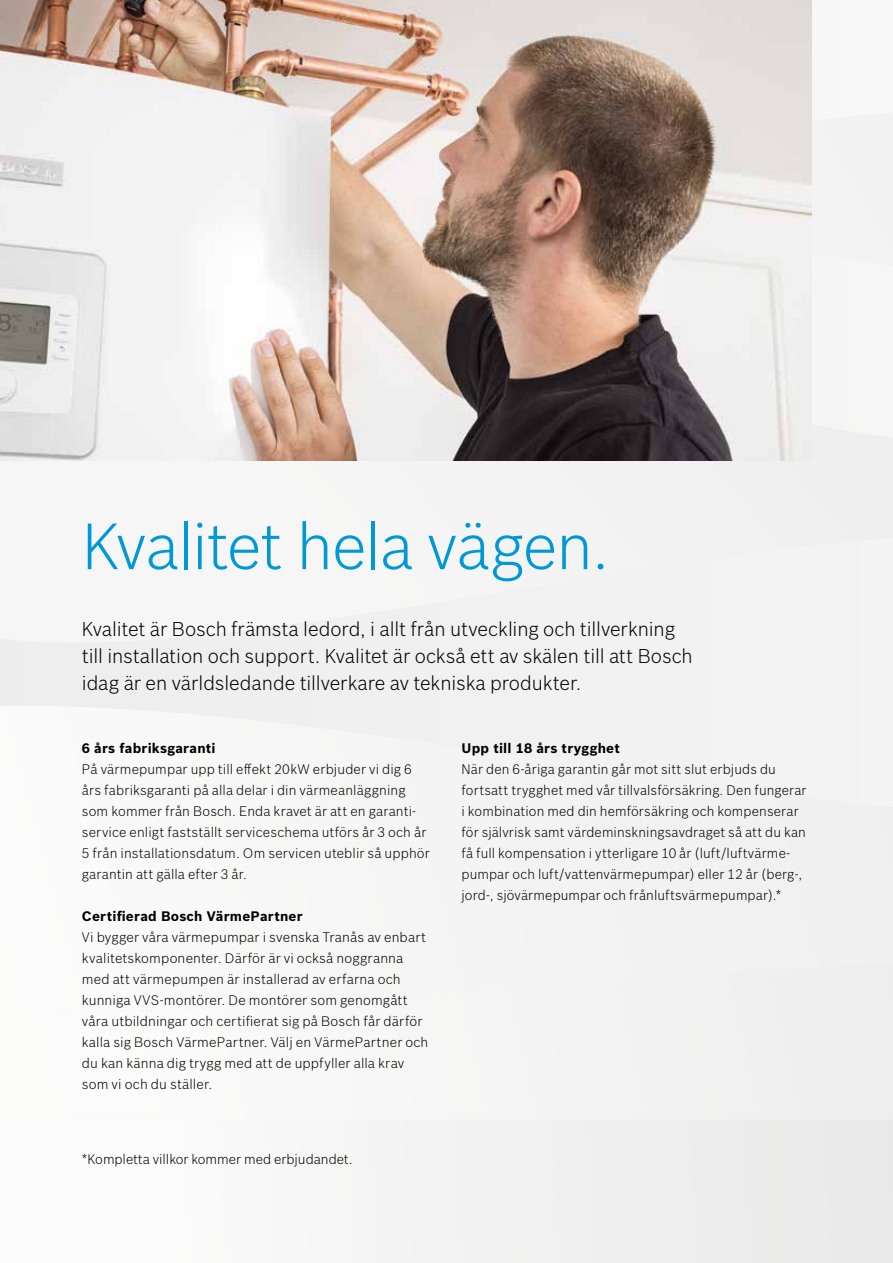
<style>
.page{position:relative;width:893px;height:1263px;background:#fff}
.page>*{position:absolute;margin:0;border:0;box-sizing:border-box;transform-origin:0 0}
.t1{font:300 63.75px "Bosch Sans";letter-spacing:-.02em;color:#0098d7}
.t2{font:300 19.5px/27px "Bosch Sans";letter-spacing:-.005em;color:#000}
.t3{font:300 13.5px/21px "Bosch Sans";letter-spacing:.01em;color:#000}
.t4{font:700 13.5px "Bosch Sans";letter-spacing:.015em;color:#000}
</style>
<div class="page">
<div style="left:378px;top:281px;width:515px;height:257px;background:#f3f3f3"></div>
<div style="left:0;top:538px;width:893px;height:168px;background:#f3f3f3"></div>
<div style="left:811px;top:112px;width:82px;height:154px;background:#f3f3f3"></div>
<div style="left:61px;top:706px;width:832px;height:258px;background:#f4f4f4"></div>
<div style="left:0;top:1119px;width:893px;height:144px;background:#f3f3f3"></div>
<div style="left:389px;top:964px;width:504px;height:155px;background:#f3f2f2"></div>
<img style="left:0;top:0;width:811px;height:461px">
<h1 class="t1" style="left:82px;top:501px;width:529px">Kvalitet hela vägen.</h1>
<h2 class="t2" style="left:82px;top:615px;width:612px">Kvalitet är Bosch främsta ledord, i allt från utveckling och tillverkning till installation och support. Kvalitet är också ett av skälen till att Bosch idag är en världsledande tillverkare av tekniska produkter.</h2>
<p class="t4" style="left:82px;top:740px;width:135px">6 års fabriksgaranti</p>
<p class="t3" style="left:82px;top:758px;width:350px">På värmepumpar upp till effekt 20kW erbjuder vi dig 6 års fabriksgaranti på alla delar i din värmeanläggning som kommer från Bosch. Enda kravet är att en garanti&shy;service enligt fastställt serviceschema utförs år 3 och år 5 från installationsdatum. Om servicen uteblir så upphör garantin att gälla efter 3 år.</p>
<p class="t4" style="left:82px;top:908px;width:222px">Certifierad Bosch VärmePartner</p>
<p class="t3" style="left:82px;top:926px;width:348px">Vi bygger våra värmepumpar i svenska Tranås av enbart kvalitetskomponenter. Därför är vi också noggranna med att värmepumpen är installerad av erfarna och kunniga VVS-montörer. De montörer som genomgått våra utbildningar och certifierat sig på Bosch får därför kalla sig Bosch VärmePartner. Välj en VärmePartner och du kan känna dig trygg med att de uppfyller alla krav som vi och du ställer.</p>
<p class="t3" style="left:82px;top:1148px;width:272px">*Kompletta villkor kommer med erbjudandet.</p>
<p class="t4" style="left:461px;top:740px;width:160px">Upp till 18 års trygghet</p>
<p class="t3" style="left:461px;top:758px;width:347px">När den 6-åriga garantin går mot sitt slut erbjuds du fortsatt trygghet med vår tillvalsförsäkring. Den fungerar i kombination med din hemförsäkring och kompenserar för självrisk samt värdeminskningsavdraget så att du kan få full kompensation i ytterligare 10 år (luft/luftvärme&shy;pumpar och luft/vattenvärmepumpar) eller 12 år (berg-, jord-, sjövärmepumpar och frånluftsvärmepumpar).*</p>
</div>
